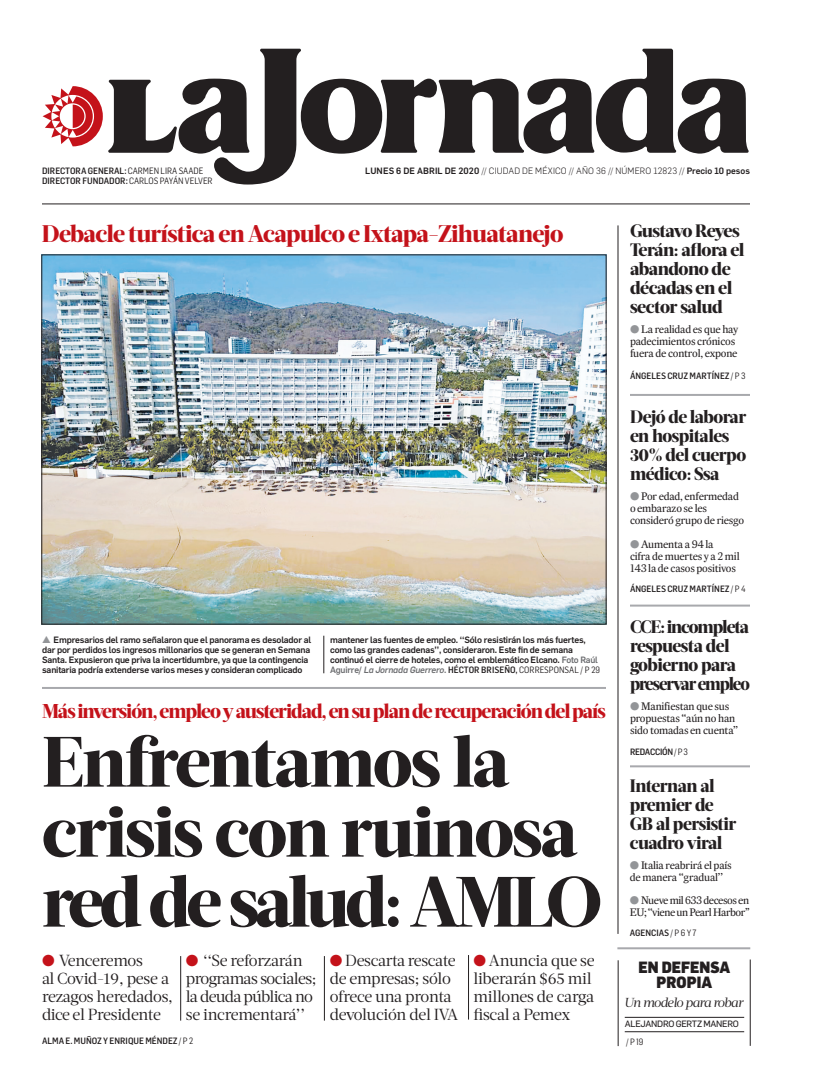
<style>
.page{position:relative;width:822px;height:1089px;background:#fff}
.page>*{position:absolute;margin:0;border:0;box-sizing:border-box;transform-origin:0 0}
.CABEZA_72{font:800 71px/70px "Acta Headline";letter-spacing:-.03em;color:#231f20}
.CABEZA_FOTO_24{font:800 24px "Acta Headline";letter-spacing:-.03em;color:#c4121a}
.BALAZO_ROJO_19{font:800 20px "Acta Headline";letter-spacing:-.05em;color:#c4121a}
.AVISO_18{font:800 18px/19px "Acta Headline";letter-spacing:-.03em;color:#231f20}
.AVISO_18-2{font:800 18px/19px "Acta Headline";letter-spacing:-.06em;color:#231f20}
.SUMARIO_17{font:16px/18px "Acta Deck";letter-spacing:-.025em;color:#231f20}
.CABEZA_56{font:900 16px/15px "Flama";color:#231f20;text-align:center;scale:.9 1}
.t1{font:italic 13px "Acta Deck";letter-spacing:-.055em;color:#231f20}
.SUMARIO_9_5{font:11px/12px "Expresso Tx";letter-spacing:-.02em;color:#231f20}
.SUMARIO_9_5-2{font:11px/12px "Expresso Tx";letter-spacing:-.04em;color:#231f20}
.PIE_DE_FOTO_SIN_PLEC{font:500 9px/10px "Flama";letter-spacing:-.02em;color:#231f20}
.CREDITO_PORTADA{font:500 9px "Flama Semicond";color:#231f20}
.FECHA_AÑO_NUM_PORTAD{font:300 9px "Flama";letter-spacing:.015em;color:#231f20}
.SUMARIO_9_5-3{font:500 9px "Flama Semicond";color:#231f20}
.CREDITO_COLUMNA{font:9px "Flama Basic";letter-spacing:-.025em;color:#231f20}
.SUMARIO_9_5-4{font:500 9px "Flama Semicond";letter-spacing:-.025em;color:#231f20}
.SUMARIO_9_5-5{font:9px "Flama Semicond";color:#231f20}
.s1{font-weight:400}
.s2{font-weight:500}
.s3{color:#939598}
.s4{color:#6c6d70}
.s5{font-style:italic;color:#6c6d70}
.s6{font-family:"Flama Semicond"}
.s7{font-family:"Flama Semicond";font-weight:400}
.s8{color:#c4121a}
</style>
<div class="page">
<svg style="left:43px;top:49px;width:706px;height:136px"></svg>
<hr style="left:42px;top:204px;width:708px;height:1px;background:#231f20">
<hr style="left:618px;top:225px;width:1px;height:709px;background:#231f20">
<hr style="left:42px;top:687px;width:564px;height:2px;background:#a8a9ad">
<hr style="left:181px;top:956px;width:1px;height:65px;background:#231f20">
<hr style="left:324px;top:956px;width:1px;height:65px;background:#231f20">
<hr style="left:468px;top:955px;width:1px;height:65px;background:#231f20">
<img style="left:44px;top:257px;width:560px;height:365px">
<hr style="left:324px;top:636px;width:1px;height:37px;background:#231f20">
<hr style="left:630px;top:394px;width:120px;height:2px;background:#a8a9ad">
<hr style="left:630px;top:605px;width:120px;height:2px;background:#a8a9ad">
<hr style="left:630px;top:765px;width:120px;height:2px;background:#a8a9ad">
<hr style="left:617px;top:947px;width:133px;height:2px;background:#a8a9ad">
<hr style="left:750px;top:960px;width:1px;height:86px;background:#231f20">
<hr style="left:618px;top:960px;width:1px;height:86px;background:#231f20">
<hr style="left:625px;top:1017px;width:119px;height:1px;background:#231f20">
<hr style="left:625px;top:1032px;width:119px;height:1px;background:#231f20">
<p class="CREDITO_PORTADA" style="left:42px;top:165px;width:163px">DIRECTORA GENERAL: <span class="s1">CARMEN LIRA SAADE</span></p>
<p class="FECHA_AÑO_NUM_PORTAD" style="left:365px;top:164px;width:386px"><span class="s2">LUNES 6 DE ABRIL DE 2020</span> // CIUDAD DE MÉXICO // AÑO 36 // NÚMERO 12823 // <span class="s2">Precio 10 pesos</span></p>
<p class="CREDITO_PORTADA" style="left:42px;top:175px;width:172px">DIRECTOR FUNDADOR: <span class="s1">CARLOS PAYÁN VELVER</span></p>
<p class="CABEZA_FOTO_24" style="left:42px;top:219px;width:523px">Debacle turística en Acapulco e Ixtapa-Zihuatanejo</p>
<p class="PIE_DE_FOTO_SIN_PLEC" style="left:42px;top:635px;width:271px"><span class="s3">▲</span> Empresarios del ramo señalaron que el panorama es desolador al dar por perdidos los ingresos millonarios que se generan en Semana Santa. Expusieron que priva la incertidumbre, ya que la contingencia sanitaria podría extenderse varios meses y consideran complicado</p>
<p class="PIE_DE_FOTO_SIN_PLEC" style="left:330px;top:634px;width:271px">mantener las fuentes de empleo. ‘‘Sólo resistirán los más fuertes, como las grandes cadenas’’, consideraron. Este fin de semana continuó el cierre de hoteles, como el emblemático Elcano. <span class="s4">Foto Raúl Aguirre/</span> <span class="s5">La Jornada Guerrero</span><span class="s4">.</span> <span class="s6">HÉCTOR BRISEÑO,</span> <span class="s7">CORRESPONSAL / P 29</span></p>
<p class="BALAZO_ROJO_19" style="left:42px;top:699px;width:565px">Más inversión, empleo y austeridad, en su plan de recuperación del país</p>
<p class="CABEZA_72" style="left:42px;top:727px;width:562px">Enfrentamos la crisis con ruinosa red de salud: AMLO</p>
<p class="SUMARIO_17" style="left:42px;top:952px;width:132px"><span class="s8">●</span> Venceremos<br>al Covid-19, pese a rezagos heredados, dice el Presidente</p>
<p class="SUMARIO_17" style="left:186px;top:952px;width:132px"><span class="s8">●</span> ‘‘Se reforzarán programas sociales; la deuda pública no se incrementará’’</p>
<p class="SUMARIO_17" style="left:330px;top:952px;width:130px"><span class="s8">●</span> Descarta rescate de empresas; sólo ofrece una pronta devolución del IVA</p>
<p class="SUMARIO_17" style="left:474px;top:952px;width:123px"><span class="s8">●</span> Anuncia que se liberarán $65 mil millones de carga fiscal a Pemex</p>
<p class="CREDITO_PORTADA" style="left:42px;top:1035px;width:153px">ALMA E. MUÑOZ Y ENRIQUE MÉNDEZ <span class="s1">/ P 2</span></p>
<p class="AVISO_18" style="left:630px;top:221px;width:116px">Gustavo Reyes<br>Terán: aflora el abandono de décadas en el sector salud</p>
<p class="SUMARIO_9_5" style="left:630px;top:323px;width:110px"><span class="s3">●</span> La realidad es que hay padecimientos crónicos fuera de control, expone</p>
<p class="SUMARIO_9_5-3" style="left:630px;top:370px;width:117px">ÁNGELES CRUZ MARTÍNEZ <span class="s1">/ P 3</span></p>
<p class="AVISO_18" style="left:630px;top:407px;width:118px">Dejó de laborar en hospitales<br>30% del cuerpo médico: Ssa</p>
<p class="SUMARIO_9_5" style="left:630px;top:490px;width:116px"><span class="s3">●</span> Por edad, enfermedad o embarazo se les consideró grupo de riesgo</p>
<p class="SUMARIO_9_5" style="left:630px;top:538px;width:111px"><span class="s3">●</span> Aumenta a 94 la<br>cifra de muertes y a 2 mil<br>143 la de casos positivos</p>
<p class="SUMARIO_9_5-3" style="left:630px;top:582px;width:117px">ÁNGELES CRUZ MARTÍNEZ <span class="s1">/ P 4</span></p>
<p class="AVISO_18-2" style="left:630px;top:617px;width:121px">CCE: incompleta respuesta del gobierno para preservar empleo</p>
<p class="SUMARIO_9_5" style="left:630px;top:700px;width:110px"><span class="s3">●</span> Manifiestan que sus propuestas ‘‘aún no han sido tomadas en cuenta’’</p>
<p class="SUMARIO_9_5-4" style="left:630px;top:746px;width:60px">REDACCIÓN <span class="s1">/ P 3</span></p>
<p class="AVISO_18" style="left:630px;top:776px;width:108px">Internan al premier de<br>GB al persistir cuadro viral</p>
<p class="SUMARIO_9_5" style="left:630px;top:859px;width:103px"><span class="s3">●</span> Italia reabrirá el país de manera ‘‘gradual’’</p>
<p class="SUMARIO_9_5-2" style="left:630px;top:894px;width:122px"><span class="s3">●</span> Nueve mil 633 decesos en<br>EU; ‘‘viene un Pearl Harbor’’</p>
<p class="SUMARIO_9_5-3" style="left:630px;top:927px;width:68px">AGENCIAS <span class="s1">/ P 6 Y 7</span></p>
<p class="CABEZA_56" style="left:639px;top:959px;width:103px">EN DEFENSA<br>PROPIA</p>
<p class="CREDITO_COLUMNA" style="left:625px;top:1018px;width:116px">ALEJANDRO GERTZ MANERO</p>
<p class="t1" style="left:624px;top:995px;width:121px">Un modelo para robar</p>
<p class="SUMARIO_9_5-5" style="left:626px;top:1036px;width:19px">/ P 19</p>
</div>
